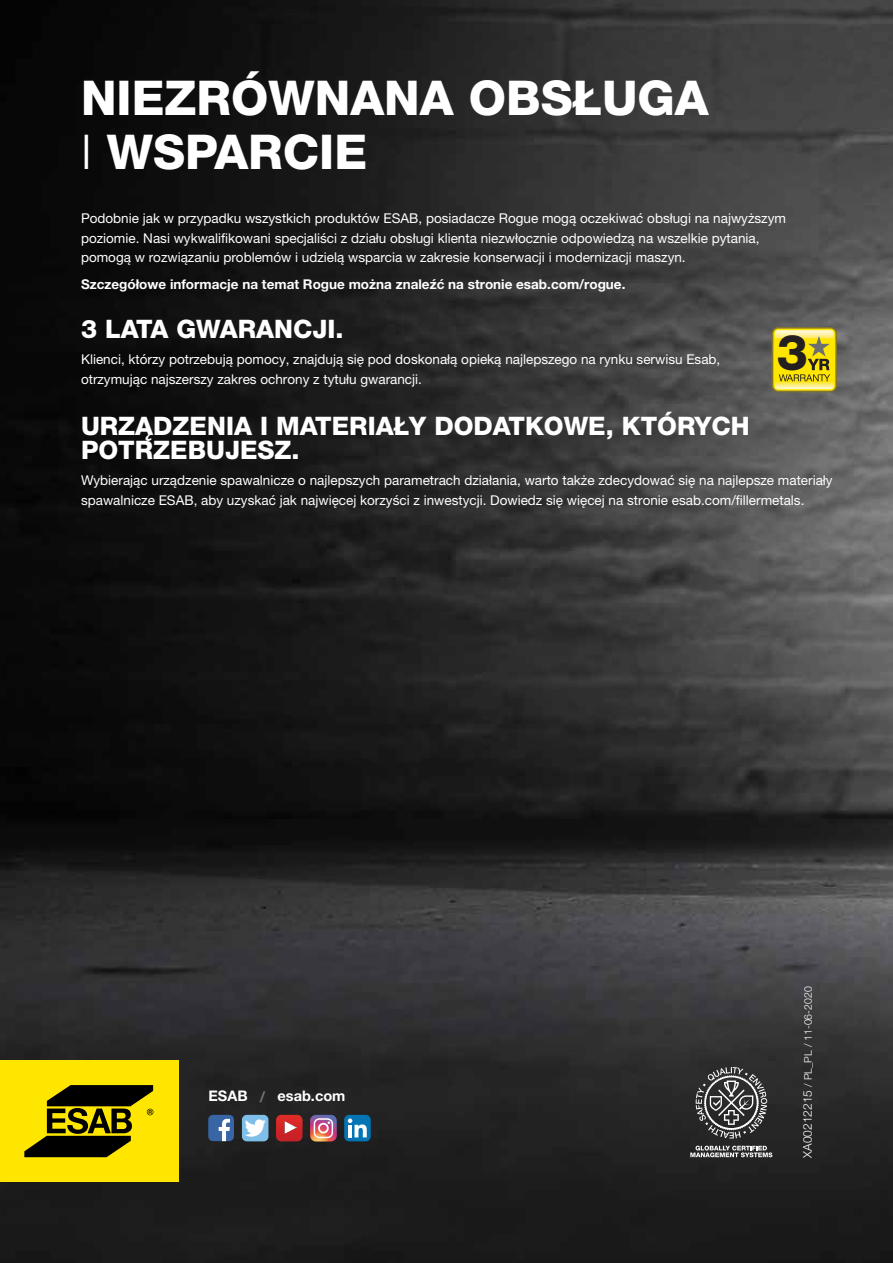
<style>
.page{position:relative;width:893px;height:1263px;background:#fff}
.page>*{position:absolute;margin:0;border:0;box-sizing:border-box;transform-origin:0 0}
.t1{font:800 49.35px "Helvetica Neue LT Std";color:#231f20}
.t2{font:800 48px/54px "Helvetica Neue LT Pro";color:#fff}
.t3{font:800 25.5px/24px "Helvetica Neue LT Pro";color:#fff}
.t4{font:700 14.55px "Helvetica Neue LT Pro";color:#fff}
.t5{font:13.5px/19.5px "Helvetica Neue LT Pro";color:#fff}
.t6{font:700 13.5px "Helvetica Neue LT Pro";color:#fff}
.t7{font:300 10.5px "Helvetica Neue LT Std";color:#fff}
.s1{font-weight:300}
.s2{color:#77787b}
.s3{font-family:"Helvetica Neue LT Pro";font-size:12px}
</style>
<div class="page">
<img style="left:0;top:0;width:893px;height:1263px">
<svg style="left:772px;top:327px;width:65px;height:65px"></svg>
<svg style="left:773px;top:329px;width:62px;height:62px"></svg>
<svg style="left:775px;top:330px;width:59px;height:59px;background:#e8d42c"></svg>
<svg style="left:242px;top:1115px;width:26px;height:26px"></svg>
<svg style="left:344px;top:1115px;width:27px;height:26px"></svg>
<svg style="left:208px;top:1115px;width:26px;height:26px"></svg>
<svg style="left:276px;top:1115px;width:27px;height:26px"></svg>
<svg style="left:310px;top:1115px;width:27px;height:26px"></svg>
<div style="left:0;top:1060px;width:178px;height:122px;background:#ffe600"></div>
<svg style="left:24px;top:1085px;width:129px;height:72px"></svg>
<svg style="left:690px;top:1146px;width:82px;height:11px"></svg>
<svg style="left:696px;top:1067px;width:71px;height:71px;background:#5a5a5a"></svg>
<h2 class="t2" style="left:81px;top:71px;width:629px">NIEZRÓWNANA OBSŁUGA<br><span class="s1">I</span> WSPARCIE</h2>
<p class="t5" style="left:81px;top:209px;width:706px">Podobnie jak w przypadku wszystkich produktów ESAB, posiadacze Rogue mogą oczekiwać obsługi na najwyższym poziomie. Nasi wykwalifikowani specjaliści z działu obsługi klienta niezwłocznie odpowiedzą na wszelkie pytania, pomogą w rozwiązaniu problemów i udzielą wsparcia w zakresie konserwacji i modernizacji maszyn.</p>
<p class="t6" style="left:81px;top:275px;width:546px">Szczegółowe informacje na temat Rogue można znaleźć na stronie esab.com/rogue.</p>
<h3 class="t3" style="left:81px;top:317px;width:264px">3 LATA GWARANCJI.</h3>
<p class="t5" style="left:81px;top:350px;width:641px">Klienci, którzy potrzebują pomocy, znajdują się pod doskonałą opieką najlepszego na rynku serwisu Esab, otrzymując najszerszy zakres ochrony z tytułu gwarancji.</p>
<h3 class="t3" style="left:81px;top:414px;width:670px">URZĄDZENIA I MATERIAŁY DODATKOWE, KTÓRYCH<br>POTRZEBUJESZ.</h3>
<p class="t5" style="left:81px;top:470px;width:753px">Wybierając urządzenie spawalnicze o najlepszych parametrach działania, warto także zdecydować się na najlepsze materiały spawalnicze ESAB, aby uzyskać jak najwięcej korzyści z inwestycji. Dowiedz się więcej na stronie esab.com/fillermetals.</p>
<h1 class="t1" style="left:777px;top:323px;width:33px">3</h1>
<p class="t4" style="left:209px;top:1087px;width:139px">ESAB <span class="s2">/</span> esab.com</p>
<p class="t7" style="left:802px;top:1158px;width:173px;rotate:-90deg"><span class="s3">XA00212215</span> / PL_PL / 11-06-2020</p>
</div>
